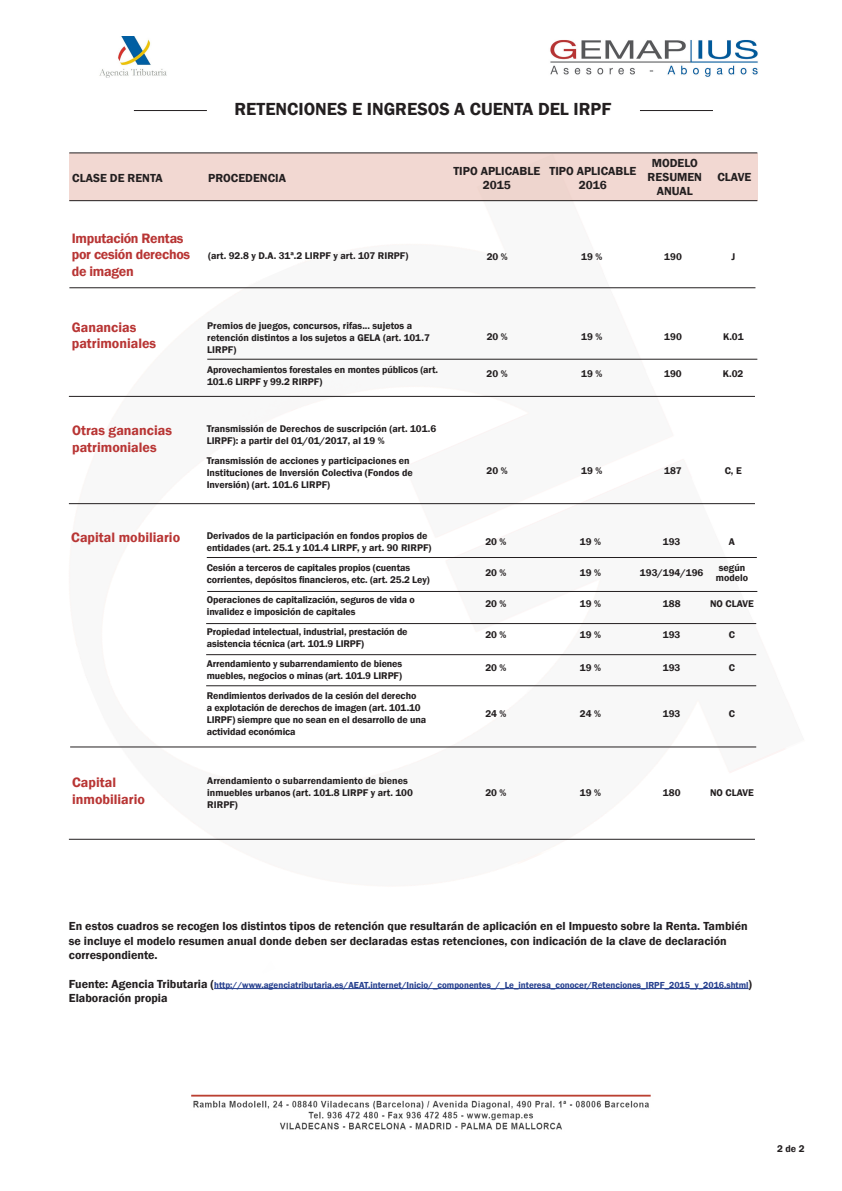
<style>
.page{position:relative;width:842px;height:1191px;background:#fff}
.page>*{position:absolute;margin:0;border:0;box-sizing:border-box;transform-origin:0 0}
.t1{font:600 18px "Franklin Gothic";color:#231f20}
.t2{font:600 14px/16.8px "Franklin Gothic";color:#b83534}
.t3{font:600 14px/16.8px "Franklin Gothic";letter-spacing:-.02em;color:#b83534}
.t4{font:600 12px/14.4px "Franklin Gothic";color:#231f20}
.t5{font:600 10px/12px "Franklin Gothic";letter-spacing:-.01em;color:#231f20}
.t6{font:600 9px "Franklin Gothic";color:#253f8e}
.s1{font-size:12px;color:#231f20}
</style>
<div class="page">
<img style="left:68px;top:154px;width:717px;height:836px">
<hr style="left:69px;top:287px;width:686px;height:1px;background:#231f20">
<hr style="left:207px;top:359px;width:550px;height:1px;background:#231f20">
<hr style="left:69px;top:396px;width:686px;height:1px;background:#231f20">
<hr style="left:69px;top:503px;width:686px;height:1px;background:#231f20">
<hr style="left:207px;top:557px;width:550px;height:1px;background:#231f20">
<hr style="left:207px;top:591px;width:550px;height:1px;background:#231f20">
<hr style="left:206px;top:623px;width:550px;height:1px;background:#231f20">
<hr style="left:206px;top:654px;width:550px;height:1px;background:#231f20">
<hr style="left:206px;top:685px;width:550px;height:1px;background:#231f20">
<hr style="left:70px;top:746px;width:686px;height:1px;background:#231f20">
<hr style="left:69px;top:838px;width:686px;height:1px;background:#231f20">
<div style="left:69px;top:153px;width:688px;height:47px;background:#f2d8d2"></div>
<img style="left:99px;top:36px;width:68px;height:42px">
<img style="left:550px;top:40px;width:208px;height:37px">
<hr style="left:134px;top:110px;width:73px;height:1px;background:#231f20">
<hr style="left:640px;top:110px;width:73px;height:1px;background:#231f20">
<hr style="left:69px;top:200px;width:688px;height:1px;background:#231f20">
<hr style="left:69px;top:152px;width:688px;height:1px;background:#231f20">
<img style="left:191px;top:1094px;width:460px;height:36px">
<hr style="left:214px;top:988px;width:535px;height:1px;background:#253f8e">
<p class="t1" style="left:234px;top:98px;width:378px">RETENCIONES E INGRESOS A CUENTA DEL IRPF</p>
<p class="t4" style="left:72px;top:171px;width:92px">CLASE DE RENTA</p>
<p class="t4" style="left:208px;top:171px;width:79px">PROCEDENCIA</p>
<p class="t4" style="left:453px;top:163px;width:88px">TIPO APLICABLE</p>
<p class="t4" style="left:483px;top:178px;width:30px">2015</p>
<p class="t4" style="left:549px;top:163px;width:88px">TIPO APLICABLE</p>
<p class="t4" style="left:579px;top:178px;width:29px">2016</p>
<p class="t4" style="left:652px;top:155px;width:48px">MODELO</p>
<p class="t4" style="left:648px;top:170px;width:56px">RESUMEN</p>
<p class="t4" style="left:657px;top:184px;width:37px">ANUAL</p>
<p class="t4" style="left:717px;top:170px;width:35px">CLAVE</p>
<p class="t3" style="left:72px;top:230px;width:120px">Imputación Rentas por cesión derechos de imagen</p>
<p class="t5" style="left:208px;top:250px;width:202px">(art. 92.8 y D.A. 31ª.2 LIRPF y art. 107 RIRPF)</p>
<p class="t5" style="left:487px;top:250px;width:23px">20 %</p>
<p class="t5" style="left:581px;top:250px;width:23px">19 %</p>
<p class="t5" style="left:664px;top:250px;width:19px">190</p>
<p class="t5" style="left:731px;top:250px;width:5px">J</p>
<p class="t2" style="left:72px;top:319px;width:86px">Ganancias patrimoniales</p>
<p class="t5" style="left:207px;top:320px;width:224px">Premios de juegos, concursos, rifas... sujetos a retención distintos a los sujetos a GELA (art. 101.7<br>LIRPF)</p>
<p class="t5" style="left:207px;top:364px;width:232px">Aprovechamientos forestales en montes públicos (art.<br>101.6 LIRPF y 99.2 RIRPF)</p>
<p class="t5" style="left:487px;top:331px;width:23px">20 %</p>
<p class="t5" style="left:581px;top:331px;width:23px">19 %</p>
<p class="t5" style="left:664px;top:331px;width:19px">190</p>
<p class="t5" style="left:723px;top:331px;width:22px">K.01</p>
<p class="t5" style="left:487px;top:368px;width:23px">20 %</p>
<p class="t5" style="left:581px;top:368px;width:23px">19 %</p>
<p class="t5" style="left:664px;top:368px;width:19px">190</p>
<p class="t5" style="left:723px;top:368px;width:22px">K.02</p>
<p class="t2" style="left:72px;top:422px;width:101px">Otras ganancias patrimoniales</p>
<p class="t5" style="left:207px;top:423px;width:231px">Transmissión de Derechos de suscripción (art. 101.6<br>LIRPF): a partir del 01/01/2017, al 19 %</p>
<p class="t5" style="left:207px;top:455px;width:208px">Transmissión de acciones y participaciones en<br>Instituciones de Inversión Colectiva (Fondos de<br>Inversión) (art. 101.6 LIRPF)</p>
<p class="t5" style="left:487px;top:465px;width:23px">20 %</p>
<p class="t5" style="left:581px;top:465px;width:23px">19 %</p>
<p class="t5" style="left:664px;top:465px;width:19px">187</p>
<p class="t5" style="left:725px;top:465px;width:19px">C, E</p>
<p class="t2" style="left:71px;top:529px;width:110px">Capital mobiliario</p>
<p class="t5" style="left:207px;top:530px;width:226px">Derivados de la participación en fondos propios de entidades (art. 25.1 y 101.4 LIRPF, y art. 90 RIRPF)</p>
<p class="t5" style="left:207px;top:562px;width:224px">Cesión a terceros de capitales propios (cuentas corrientes, depósitos financieros, etc. (art. 25.2 Ley)</p>
<p class="t5" style="left:207px;top:594px;width:210px">Operaciones de capitalización, seguros de vida o invalidez e imposición de capitales</p>
<p class="t5" style="left:207px;top:626px;width:202px">Propiedad intelectual, industrial, prestación de asistencia técnica (art. 101.9 LIRPF)</p>
<p class="t5" style="left:207px;top:658px;width:197px">Arrendamiento y subarrendamiento de bienes muebles, negocios o minas (art. 101.9 LIRPF)</p>
<p class="t5" style="left:207px;top:690px;width:221px">Rendimientos derivados de la cesión del derecho<br>a explotación de derechos de imagen (art. 101.10<br>LIRPF) siempre que no sean en el desarrollo de una actividad económica</p>
<p class="t2" style="left:72px;top:774px;width:74px">Capital inmobiliario</p>
<p class="t5" style="left:207px;top:775px;width:207px">Arrendamiento o subarrendamiento de bienes inmuebles urbanos (art. 101.8 LIRPF y art. 100<br>RIRPF)</p>
<p class="t5" style="left:485px;top:536px;width:23px">20 %</p>
<p class="t5" style="left:580px;top:536px;width:23px">19 %</p>
<p class="t5" style="left:663px;top:536px;width:19px">193</p>
<p class="t5" style="left:729px;top:536px;width:8px">A</p>
<p class="t5" style="left:485px;top:566px;width:23px">20 %</p>
<p class="t5" style="left:580px;top:566px;width:23px">19 %</p>
<p class="t5" style="left:640px;top:566px;width:65px">193/194/196</p>
<p class="t5" style="left:719px;top:562px;width:28px">según</p>
<p class="t5" style="left:716px;top:572px;width:34px">modelo</p>
<p class="t5" style="left:485px;top:598px;width:23px">20 %</p>
<p class="t5" style="left:580px;top:598px;width:23px">19 %</p>
<p class="t5" style="left:663px;top:598px;width:19px">188</p>
<p class="t5" style="left:710px;top:598px;width:45px">NO CLAVE</p>
<p class="t5" style="left:485px;top:629px;width:23px">20 %</p>
<p class="t5" style="left:580px;top:629px;width:23px">19 %</p>
<p class="t5" style="left:663px;top:629px;width:19px">193</p>
<p class="t5" style="left:729px;top:629px;width:8px">C</p>
<p class="t5" style="left:485px;top:662px;width:23px">20 %</p>
<p class="t5" style="left:580px;top:662px;width:23px">19 %</p>
<p class="t5" style="left:663px;top:662px;width:19px">193</p>
<p class="t5" style="left:729px;top:662px;width:8px">C</p>
<p class="t5" style="left:485px;top:707px;width:23px">24 %</p>
<p class="t5" style="left:580px;top:707px;width:23px">24 %</p>
<p class="t5" style="left:663px;top:707px;width:19px">193</p>
<p class="t5" style="left:729px;top:707px;width:8px">C</p>
<p class="t5" style="left:485px;top:787px;width:23px">20 %</p>
<p class="t5" style="left:580px;top:787px;width:23px">19 %</p>
<p class="t5" style="left:663px;top:787px;width:19px">180</p>
<p class="t5" style="left:710px;top:787px;width:45px">NO CLAVE</p>
<p class="t4" style="left:69px;top:919px;width:680px">En estos cuadros se recogen los distintos tipos de retención que resultarán de aplicación en el Impuesto sobre la Renta. También se incluye el modelo resumen anual donde deben ser declaradas estas retenciones, con indicación de la clave de declaración correspondiente.</p>
<p class="t6" style="left:69px;top:979px;width:685px"><span class="s1">Fuente: Agencia Tributaria (</span>http://www.agenciatributaria.es/AEAT.internet/Inicio/_componentes_/_Le_interesa_conocer/Retenciones_IRPF_2015_y_2016.shtml<span class="s1">)</span></p>
<p class="t4" style="left:69px;top:991px;width:100px">Elaboración propia</p>
<p class="t5" style="left:777px;top:1142px;width:29px">2 de 2</p>
</div>
